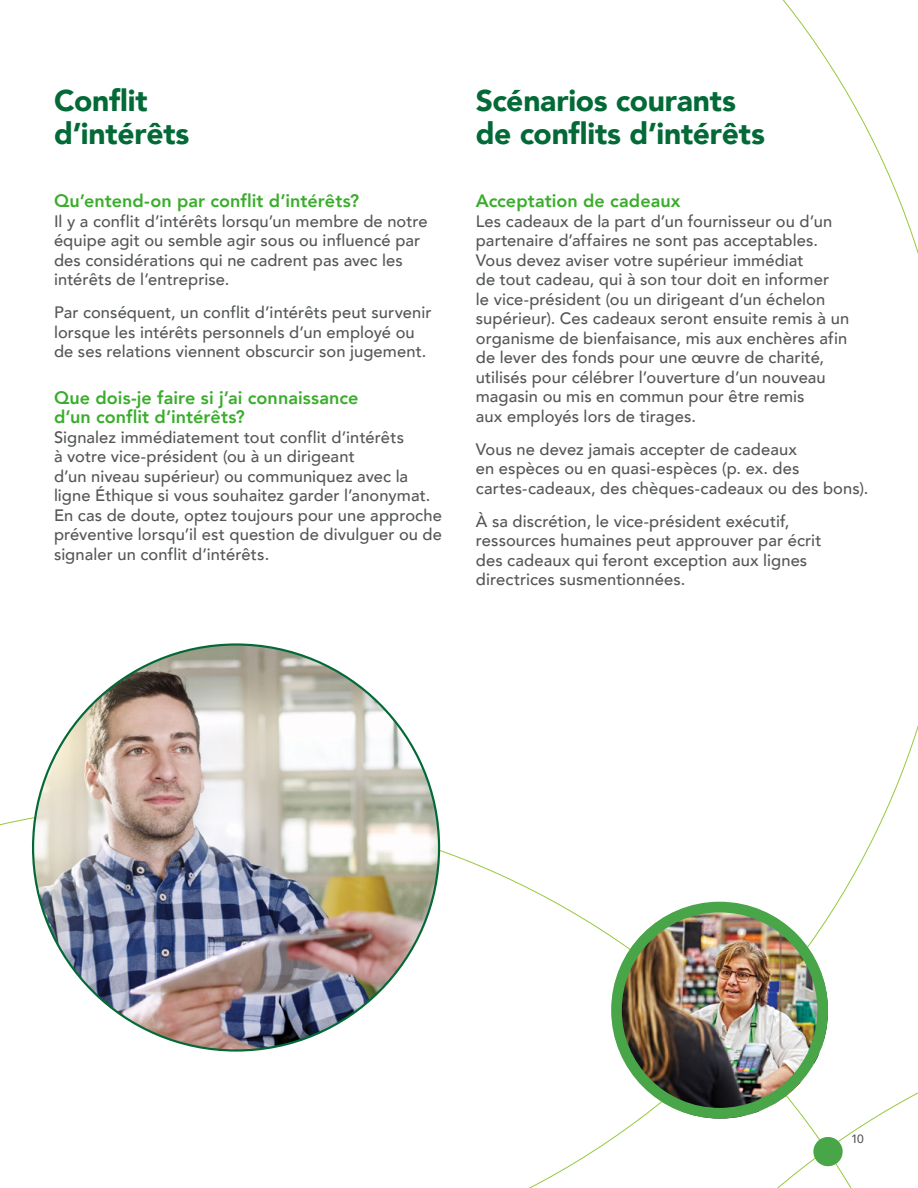
<style>
.page{position:relative;width:918px;height:1188px;background:#fff}
.page>*{position:absolute;margin:0;border:0;box-sizing:border-box;transform-origin:0 0}
.t1{font:900 30px/33px "Avenir";letter-spacing:-.01em;color:#036a37}
.t2{font:800 18px/19.5px "Avenir";letter-spacing:.005em;color:#3aad2c}
.t3{font:500 16.5px/19.5px "Avenir";letter-spacing:.005em;color:#545658}
.t4{font:500 12px "Avenir";color:#545658}
</style>
<div class="page">
<img style="left:33px;top:645px;width:406px;height:406px;border-radius:203px">
<svg style="left:529px;top:1092px;width:389px;height:96px"></svg>
<div style="left:813px;top:1137px;width:30px;height:29px;background:#48a548;border-radius:50%"></div>
<img style="left:611px;top:902px;width:217px;height:217px">
<h1 class="t1" style="left:54px;top:83px;width:137px">Conflit d’intérêts</h1>
<p class="t2" style="left:54px;top:191px;width:307px">Qu’entend-on par conflit d’intérêts?</p>
<p class="t3" style="left:54px;top:210px;width:375px">Il y a conflit d’intérêts lorsqu’un membre de notre équipe agit ou semble agir sous ou influencé par des considérations qui ne cadrent pas avec les intérêts de l’entreprise.</p>
<p class="t3" style="left:54px;top:302px;width:379px">Par conséquent, un conflit d’intérêts peut survenir lorsque les intérêts personnels d’un employé ou de ses relations viennent obscurcir son jugement.</p>
<p class="t2" style="left:54px;top:388px;width:306px">Que dois-je faire si j’ai connaissance d’un conflit d’intérêts?</p>
<p class="t3" style="left:54px;top:426px;width:390px">Signalez immédiatement tout conflit d’intérêts<br>à votre vice-président (ou à un dirigeant<br>d’un niveau supérieur) ou communiquez avec la ligne Éthique si vous souhaitez garder l’anonymat.<br>En cas de doute, optez toujours pour une approche préventive lorsqu’il est question de divulguer ou de signaler un conflit d’intérêts.</p>
<h1 class="t1" style="left:476px;top:83px;width:291px">Scénarios courants de conflits d’intérêts</h1>
<p class="t2" style="left:476px;top:191px;width:206px">Acceptation de cadeaux</p>
<p class="t3" style="left:476px;top:210px;width:375px">Les cadeaux de la part d’un fournisseur ou d’un partenaire d’affaires ne sont pas acceptables.<br>Vous devez aviser votre supérieur immédiat<br>de tout cadeau, qui à son tour doit en informer<br>le vice-président (ou un dirigeant d’un échelon supérieur). Ces cadeaux seront ensuite remis à un organisme de bienfaisance, mis aux enchères afin de lever des fonds pour une œuvre de charité, utilisés pour célébrer l’ouverture d’un nouveau magasin ou mis en commun pour être remis<br>aux employés lors de tirages.</p>
<p class="t3" style="left:476px;top:438px;width:394px">Vous ne devez jamais accepter de cadeaux<br>en espèces ou en quasi-espèces (p. ex. des cartes-cadeaux, des chèques-cadeaux ou des bons).</p>
<p class="t3" style="left:476px;top:510px;width:347px">À sa discrétion, le vice-président exécutif, ressources humaines peut approuver par écrit des cadeaux qui feront exception aux lignes directrices susmentionnées.</p>
<p class="t4" style="left:851px;top:1128px;width:14px">10</p>
</div>
